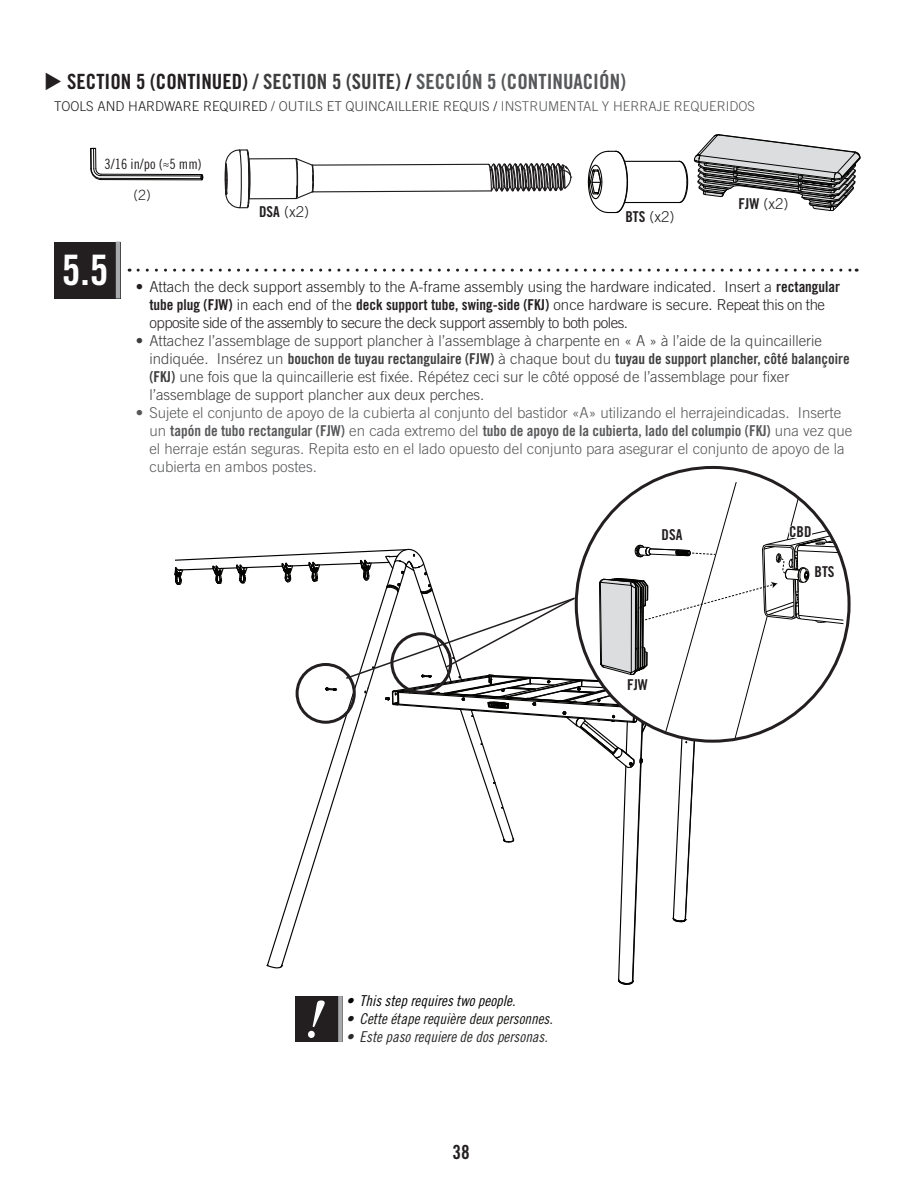
<style>
.page{position:relative;width:918px;height:1188px;background:#fff}
.page>*{position:absolute;margin:0;border:0;box-sizing:border-box;transform-origin:0 0}
.t1{font:italic 700 54px "Adobe Caslon Pro";color:#fff}
.t2{font:42px "Trade Gothic LT Std Bd Cn 20";color:#fff}
.t3{font:21px "Trade Gothic LT Std Bd Cn 20";color:#57585a}
.t4{font:19.5px "Trade Gothic LT Std Bd Cn 20";color:#231f20}
.t5{font:300 15px/18px "Trade Gothic LT Std";color:#231f20}
.t6{font:300 15px/18px "Trade Gothic LT Std";color:#3e3e3f}
.t7{font:300 15px/18px "Trade Gothic LT Std";color:#57585a}
.t8{font:15px "Trade Gothic LT Std Bd Cn 20";color:#3e3e3f}
.t9{font:15px "Trade Gothic LT Std Bd Cn 20";color:#57585a}
.t10{font:15px "Trade Gothic LT Std Cn 18 Obl";color:#171716}
.t11{font:15px "Trade Gothic LT Std Cn 18 Obl";color:#2c2b2a}
.t12{font:15px "Trade Gothic LT Std Cn 18 Obl";color:#040503}
.t13{font:15px "Trade Gothic LT Std Bd Cn 20";color:#231f20}
.t14{font:14.1px "Trade Gothic LT Std Cn 18";color:#231f20}
.t15{font:300 14.1px "Trade Gothic LT Std";color:#231f20}
.t16{font:300 13.5px "Trade Gothic LT Std";color:#57585a}
.s1{color:#231f20}
.s2{color:#3e3e3f}
.s3{font-family:"Trade Gothic LT Std Bd Cn 20";font-weight:400}
.s4{font-family:"Trade Gothic LT Std";font-weight:300}
</style>
<div class="page">
<div style="left:54px;top:242px;width:66px;height:56px;background:#231f20"></div>
<hr style="left:116px;top:242px;width:4px;height:56px;background:#a8a9ad">
<div style="left:296px;top:996px;width:47px;height:46px;background:#231f20"></div>
<div style="left:338px;top:996px;width:5px;height:46px;background:#a8a9ad"></div>
<svg style="left:174px;top:482px;width:669px;height:503px"></svg>
<div style="left:789px;top:526px;width:23px;height:11px;background:#fff"></div>
<div style="left:627px;top:679px;width:23px;height:11px;background:#fff"></div>
<div style="left:662px;top:529px;width:21px;height:11px;background:#fff"></div>
<div style="left:815px;top:566px;width:20px;height:12px;background:#fff"></div>
<svg style="left:90px;top:134px;width:771px;height:154px"></svg>
<hr style="left:100px;top:175px;width:101px;height:1px;background:#040503">
<hr style="left:101px;top:174px;width:101px;height:1px;background:#040503">
<h3 class="t3" style="left:67px;top:74px;width:560px"><span class="s1">SECTION 5 (CONTINUED)</span> <span class="s2">/ SECTION 5 (SUITE)</span> <span class="s1">/</span> SECCIÓN 5 (CONTINUACIÓN)</h3>
<p class="t16" style="left:54px;top:101px;width:703px"><span class="s1">TOOLS AND HARDWARE REQUIRED</span> <span class="s2">/ OUTILS ET QUINCAILLERIE REQUIS</span> <span class="s1">/</span> INSTRUMENTAL Y HERRAJE REQUERIDOS</p>
<p class="t14" style="left:105px;top:159px;width:99px">3/16 in/po (≈5 mm)</p>
<p class="t15" style="left:134px;top:190px;width:19px">(2)</p>
<p class="t5" style="left:259px;top:205px;width:51px"><span class="s3">DSA</span> (x2)</p>
<p class="t5" style="left:625px;top:209px;width:51px"><span class="s3">BTS</span> (x2)</p>
<p class="t5" style="left:739px;top:197px;width:51px"><span class="s3">FJW</span> (x2)</p>
<h2 class="t2" style="left:62px;top:255px;width:48px">5.5</h2>
<p class="t5" style="left:149px;top:279px;width:692px;text-indent:-13px">• Attach the deck support assembly to the A-frame assembly using the hardware indicated. Insert a <span class="s3">rectangular tube plug (FJW)</span> in each end of the <span class="s3">deck support tube, swing-side (FKJ)</span> once hardware is secure. Repeat this on the opposite side of the assembly to secure the deck support assembly to both poles.</p>
<p class="t6" style="left:136px;top:333px;width:688px">• Attachez l’assemblage de support plancher à l’assemblage à charpente en « A » à l’aide de la quincaillerie</p>
<p class="t8" style="left:149px;top:353px;width:702px"><span class="s4">indiquée. Insérez un</span> bouchon de tuyau rectangulaire (FJW) <span class="s4">à chaque bout du</span> tuyau de support plancher, côté balançoire</p>
<p class="t6" style="left:149px;top:369px;width:642px"><span class="s3">(FKJ)</span> une fois que la quincaillerie est fixée. Répétez ceci sur le côté opposé de l’assemblage pour fixer l’assemblage de support plancher aux deux perches.</p>
<p class="t7" style="left:136px;top:405px;width:707px">• Sujete el conjunto de apoyo de la cubierta al conjunto del bastidor «A» utilizando el herrajeindicadas. Inserte</p>
<p class="t9" style="left:149px;top:425px;width:705px"><span class="s4">un</span> tapón de tubo rectangular (FJW) <span class="s4">en cada extremo del</span> tubo de apoyo de la cubierta, lado del columpio (FKJ) <span class="s4">una vez que</span></p>
<p class="t7" style="left:149px;top:441px;width:697px">el herraje están seguras. Repita esto en el lado opuesto del conjunto para asegurar el conjunto de apoyo de la cubierta en ambos postes.</p>
<p class="t13" style="left:662px;top:529px;width:22px">DSA</p>
<p class="t13" style="left:789px;top:526px;width:24px">CBD</p>
<p class="t13" style="left:815px;top:567px;width:21px">BTS</p>
<p class="t13" style="left:627px;top:679px;width:22px">FJW</p>
<h1 class="t1" style="left:307px;top:987px;width:16px">!</h1>
<p class="t12" style="left:346px;top:996px;width:171px">• This step requires two people.</p>
<p class="t10" style="left:346px;top:1014px;width:208px">• Cette étape requière deux personnes.</p>
<p class="t11" style="left:346px;top:1032px;width:203px">• Este paso requiere de dos personas.</p>
<h3 class="t4" style="left:453px;top:1146px;width:19px">38</h3>
</div>
